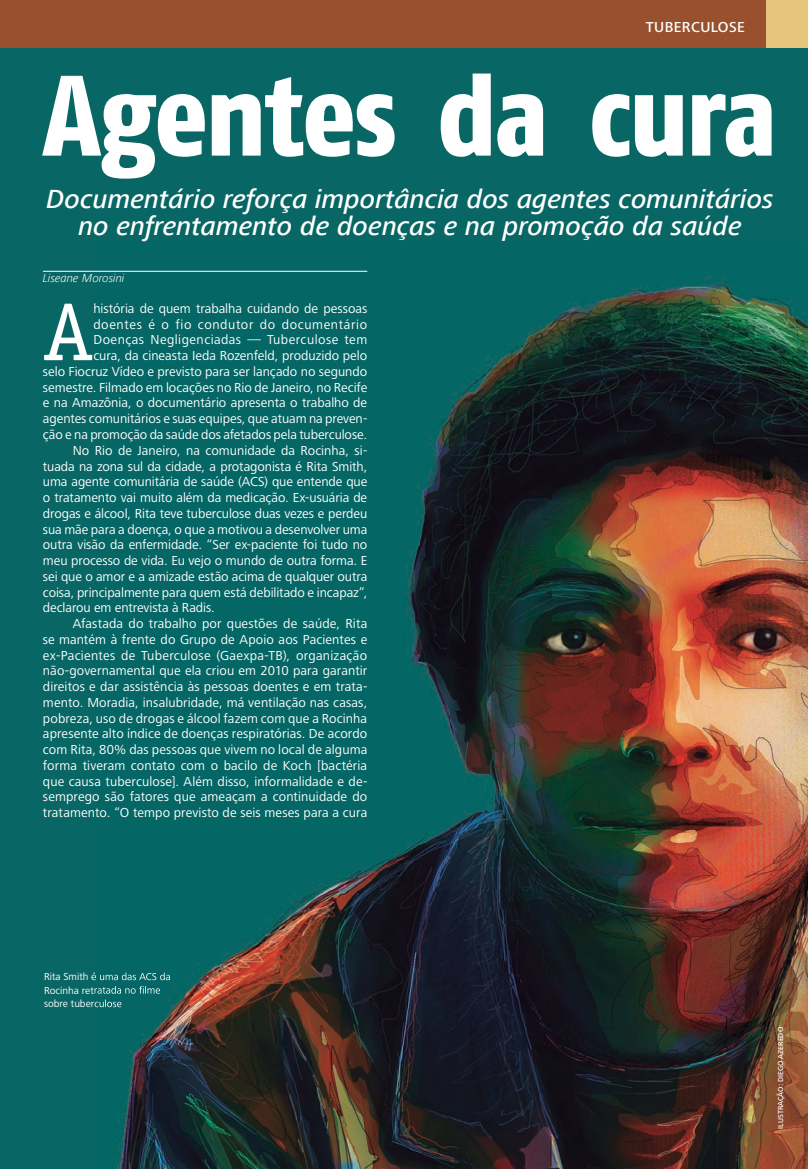
<style>
.page{position:relative;width:808px;height:1169px;background:#fff}
.page>*{position:absolute;margin:0;border:0;box-sizing:border-box;transform-origin:0 0}
.t1{font:800 114px "Fago Co Lf";letter-spacing:-.015em;color:#fff}
.t2{font:82.5px "Officina Serif Std";color:#fff}
.t3{font:italic 500 27px/27px "Frutiger Next LT";color:#fff;text-align:center}
.t4{font:500 15px "Frutiger Next LT";letter-spacing:.025em;color:#fff}
.t5{font:13.5px "Frutiger Next LT";color:#fff}
.t6{font:13.5px "Frutiger Next LT";letter-spacing:.02em;color:#fff}
.t7{font:13.5px "Frutiger Next LT";letter-spacing:.03em;color:#fff}
.t8{font:13.5px "Frutiger Next LT";letter-spacing:.045em;color:#fff}
.t9{font:italic 300 12px "Frutiger Next LT";letter-spacing:-.01em;color:#fff}
.t10{font:10.5px "Frutiger Next LT";color:#fff}
.t11{font:500 7.5px "Frutiger Next LT";color:#fff}
</style>
<div class="page">
<div style="left:0;top:47px;width:808px;height:1122px;background:#086664"></div>
<img style="left:95px;top:270px;width:713px;height:899px">
<img style="left:95px;top:972px;width:75px;height:8px">
<img style="left:95px;top:986px;width:65px;height:8px">
<img style="left:95px;top:999px;width:26px;height:8px">
<hr style="left:43px;top:271px;width:324px;height:1px;background:#fff">
<div style="left:0;top:0;width:787px;height:47px;background:#98512c"></div>
<div style="left:766px;top:0;width:42px;height:47px;background:#e7c47b"></div>
<p class="t4" style="left:646px;top:19px;width:100px">TUBERCULOSE</p>
<h1 class="t1" style="left:43px;top:48px;width:735px">Agentes da cura</h1>
<h3 class="t3" style="left:47px;top:186px;width:728px">Documentário reforça importância dos agentes comunitários no enfrentamento de doenças e na promoção da saúde</h3>
<p class="t9" style="left:43px;top:271px;width:83px">Liseane Morosini</p>
<h2 class="t2" style="left:43px;top:284px;width:52px">A</h2>
<p class="t5" style="left:93px;top:301px;width:275px">história de quem trabalha cuidando de pessoas</p>
<p class="t8" style="left:93px;top:317px;width:275px">doentes é o fio condutor do documentário</p>
<p class="t7" style="left:93px;top:332px;width:275px">Doenças Negligenciadas — Tuberculose tem</p>
<p class="t5" style="left:93px;top:348px;width:275px">cura, da cineasta Ieda Rozenfeld, produzido pelo</p>
<p class="t5" style="left:43px;top:364px;width:326px">selo Fiocruz Vídeo e previsto para ser lançado no segundo</p>
<p class="t5" style="left:43px;top:380px;width:326px">semestre. Filmado em locações no Rio de Janeiro, no Recife</p>
<p class="t5" style="left:43px;top:395px;width:326px">e na Amazônia, o documentário apresenta o trabalho de</p>
<p class="t5" style="left:43px;top:411px;width:326px">agentes comunitários e suas equipes, que atuam na preven-</p>
<p class="t5" style="left:43px;top:427px;width:326px">ção e na promoção da saúde dos afetados pela tuberculose.</p>
<p class="t5" style="left:73px;top:443px;width:296px">No Rio de Janeiro, na comunidade da Rocinha, si-</p>
<p class="t5" style="left:43px;top:458px;width:326px">tuada na zona sul da cidade, a protagonista é Rita Smith,</p>
<p class="t5" style="left:43px;top:474px;width:326px">uma agente comunitária de saúde (ACS) que entende que</p>
<p class="t5" style="left:43px;top:490px;width:326px">o tratamento vai muito além da medicação. Ex-usuária de</p>
<p class="t5" style="left:43px;top:506px;width:326px">drogas e álcool, Rita teve tuberculose duas vezes e perdeu</p>
<p class="t5" style="left:43px;top:521px;width:326px">sua mãe para a doença, o que a motivou a desenvolver uma</p>
<p class="t5" style="left:43px;top:537px;width:326px">outra visão da enfermidade. “Ser ex-paciente foi tudo no</p>
<p class="t5" style="left:43px;top:553px;width:326px">meu processo de vida. Eu vejo o mundo de outra forma. E</p>
<p class="t5" style="left:43px;top:569px;width:326px">sei que o amor e a amizade estão acima de qualquer outra</p>
<p class="t5" style="left:43px;top:584px;width:326px">coisa, principalmente para quem está debilitado e incapaz”,</p>
<p class="t5" style="left:43px;top:600px;width:173px">declarou em entrevista à Radis.</p>
<p class="t5" style="left:73px;top:616px;width:296px">Afastada do trabalho por questões de saúde, Rita</p>
<p class="t5" style="left:43px;top:632px;width:326px">se mantém à frente do Grupo de Apoio aos Pacientes e</p>
<p class="t6" style="left:43px;top:648px;width:326px">ex-Pacientes de Tuberculose (Gaexpa-TB), organização</p>
<p class="t5" style="left:43px;top:663px;width:326px">não-governamental que ela criou em 2010 para garantir</p>
<p class="t5" style="left:43px;top:679px;width:326px">direitos e dar assistência às pessoas doentes e em trata-</p>
<p class="t5" style="left:43px;top:695px;width:326px">mento. Moradia, insalubridade, má ventilação nas casas,</p>
<p class="t5" style="left:43px;top:711px;width:326px">pobreza, uso de drogas e álcool fazem com que a Rocinha</p>
<p class="t5" style="left:43px;top:726px;width:326px">apresente alto índice de doenças respiratórias. De acordo</p>
<p class="t5" style="left:43px;top:742px;width:326px">com Rita, 80% das pessoas que vivem no local de alguma</p>
<p class="t5" style="left:43px;top:758px;width:326px">forma tiveram contato com o bacilo de Koch [bactéria</p>
<p class="t5" style="left:43px;top:774px;width:326px">que causa tuberculose]. Além disso, informalidade e de-</p>
<p class="t5" style="left:43px;top:789px;width:326px">semprego são fatores que ameaçam a continuidade do</p>
<p class="t5" style="left:43px;top:805px;width:326px">tratamento. “O tempo previsto de seis meses para a cura</p>
<p class="t10" style="left:44px;top:998px;width:79px">sobre tuberculose</p>
<p class="t11" style="left:776px;top:1129px;width:103px;rotate:-90deg">ILUSTRAÇÃO: DIEGO AZEREDO</p>
</div>
